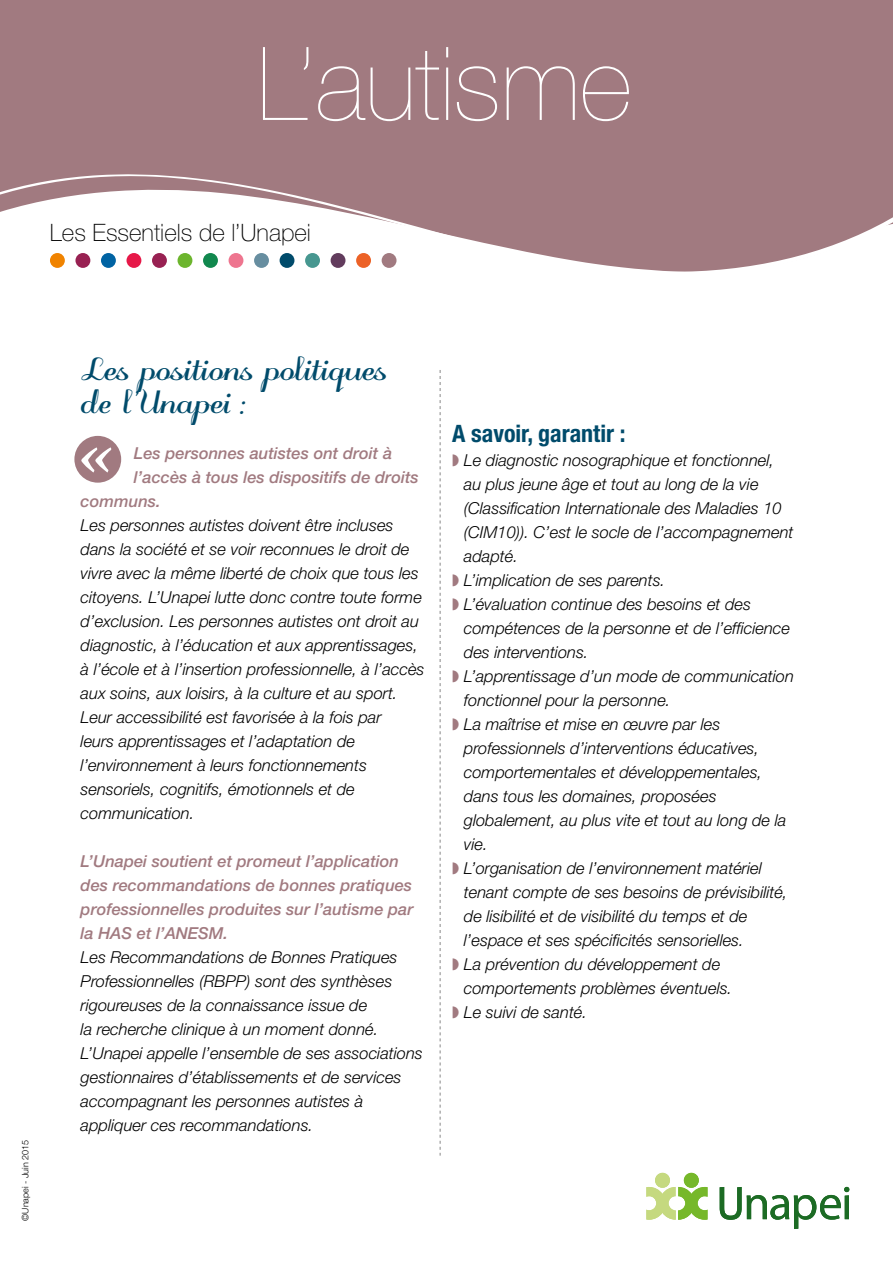
<style>
.page{position:relative;width:893px;height:1263px;background:#fff}
.page>*{position:absolute;margin:0;border:0;box-sizing:border-box;transform-origin:0 0}
.t1{font:700 112.2px "odstemplik";color:#fff}
.t2{font:200 102px "Helvetica Neue";color:#fff}
.t3{font:700 39px/33px "odstemplik";color:#004b6b}
.t4{font:100 24px "Helvetica Neue";color:#000}
.t5{font:700 condensed 24px "Helvetica Neue";color:#004b6b}
.t6{font:italic 300 16.5px/24px "Helvetica Neue";color:#000}
.t7{font:italic 500 16.5px/24px "Helvetica Neue";color:#a17a80}
.t8{font:300 9px "Helvetica Neue";color:#000}
.s1{color:#a17a80}
</style>
<div class="page">
<div style="left:655px;top:1173px;width:15px;height:15px;background:#c5d97f;border-radius:50%"></div>
<svg style="left:646px;top:1187px;width:61px;height:33px"></svg>
<div style="left:684px;top:1173px;width:15px;height:15px;background:#76b82a;border-radius:50%"></div>
<svg style="left:720px;top:1187px;width:129px;height:42px"></svg>
<div style="left:0;top:0;width:893px;height:273px;background:#a17a80"></div>
<svg style="left:28px;top:174px;width:214px;height:11px"></svg>
<svg style="left:0;top:185px;width:284px;height:8px"></svg>
<svg style="left:0;top:193px;width:298px;height:3px"></svg>
<svg style="left:0;top:196px;width:893px;height:183px"></svg>
<div style="left:50px;top:253px;width:15px;height:15px;background:#f08300;border-radius:50%"></div>
<div style="left:75px;top:253px;width:15px;height:15px;background:#982152;border-radius:50%"></div>
<div style="left:101px;top:253px;width:15px;height:15px;background:#0063a3;border-radius:50%"></div>
<div style="left:126px;top:253px;width:15px;height:15px;background:#e61848;border-radius:50%"></div>
<div style="left:152px;top:253px;width:15px;height:15px;background:#982152;border-radius:50%"></div>
<div style="left:178px;top:253px;width:14px;height:15px;background:#6cb52d;border-radius:50%"></div>
<div style="left:203px;top:253px;width:15px;height:15px;background:#11884e;border-radius:50%"></div>
<div style="left:229px;top:253px;width:14px;height:15px;background:#ee758f;border-radius:50%"></div>
<div style="left:254px;top:253px;width:15px;height:15px;background:#678ea0;border-radius:50%"></div>
<div style="left:280px;top:253px;width:14px;height:15px;background:#004b6b;border-radius:50%"></div>
<div style="left:305px;top:253px;width:15px;height:15px;background:#479790;border-radius:50%"></div>
<div style="left:331px;top:253px;width:14px;height:15px;background:#623c5d;border-radius:50%"></div>
<div style="left:356px;top:253px;width:15px;height:15px;background:#ec6227;border-radius:50%"></div>
<div style="left:382px;top:253px;width:14px;height:15px;background:#a17a80;border-radius:50%"></div>
<div style="left:74px;top:436px;width:47px;height:47px;background:#a17a80;border-radius:50%"></div>
<svg style="left:440px;top:370px;width:1px;height:785px"></svg>
<h2 class="t2" style="left:257px;top:25px;width:375px">L’autisme</h2>
<h3 class="t4" style="left:50px;top:219px;width:262px">Les Essentiels de l’Unapei</h3>
<p class="t8" style="left:20px;top:1221px;width:83px;rotate:-90deg">©Unapei - Juin 2015</p>
<h3 class="t3" style="left:81px;top:357px;width:308px">Les positions politiques de l’Unapei :</h3>
<p class="t7" style="left:134px;top:441px;width:260px">Les personnes autistes ont droit à</p>
<p class="t7" style="left:134px;top:465px;width:286px">l’accès à tous les dispositifs de droits</p>
<p class="t7" style="left:81px;top:489px;width:82px">communs.</p>
<p class="t6" style="left:81px;top:513px;width:345px">Les personnes autistes doivent être incluses dans la société et se voir reconnues le droit de vivre avec la même liberté de choix que tous les citoyens. L’Unapei lutte donc contre toute forme d’exclusion. Les personnes autistes ont droit au diagnostic, à l’éducation et aux apprentissages, à l’école et à l’insertion professionnelle, à l’accès aux soins, aux loisirs, à la culture et au sport.<br>Leur accessibilité est favorisée à la fois par<br>leurs apprentissages et l’adaptation de l’environnement à leurs fonctionnements sensoriels, cognitifs, émotionnels et de communication.</p>
<p class="t7" style="left:81px;top:849px;width:334px">L’Unapei soutient et promeut l’application des recommandations de bonnes pratiques professionnelles produites sur l’autisme par la HAS et l’ANESM.</p>
<p class="t6" style="left:81px;top:945px;width:344px">Les Recommandations de Bonnes Pratiques Professionnelles (RBPP) sont des synthèses rigoureuses de la connaissance issue de<br>la recherche clinique à un moment donné.<br>L’Unapei appelle l’ensemble de ses associations gestionnaires d’établissements et de services accompagnant les personnes autistes à appliquer ces recommandations.</p>
<h1 class="t1" style="left:76px;top:388px;width:42px">«</h1>
<h3 class="t5" style="left:452px;top:419px;width:175px">A savoir, garantir :</h3>
<p class="t6" style="left:452px;top:448px;width:324px"><span class="s1">◗</span> Le diagnostic nosographique et fonctionnel,</p>
<p class="t6" style="left:464px;top:472px;width:296px">au plus jeune âge et tout au long de la vie</p>
<p class="t6" style="left:464px;top:496px;width:319px">(Classification Internationale des Maladies 10</p>
<p class="t6" style="left:464px;top:520px;width:331px">(CIM10)). C’est le socle de l’accompagnement</p>
<p class="t6" style="left:464px;top:544px;width:56px">adapté.</p>
<p class="t6" style="left:452px;top:568px;width:215px"><span class="s1">◗</span> L’implication de ses parents.</p>
<p class="t6" style="left:452px;top:592px;width:300px"><span class="s1">◗</span> L’évaluation continue des besoins et des</p>
<p class="t6" style="left:464px;top:616px;width:328px">compétences de la personne et de l’efficience</p>
<p class="t6" style="left:464px;top:640px;width:126px">des interventions.</p>
<p class="t6" style="left:452px;top:664px;width:343px"><span class="s1">◗</span> L’apprentissage d’un mode de communication</p>
<p class="t6" style="left:464px;top:688px;width:208px">fonctionnel pour la personne.</p>
<p class="t6" style="left:452px;top:712px;width:270px"><span class="s1">◗</span> La maîtrise et mise en œuvre par les</p>
<p class="t6" style="left:464px;top:736px;width:297px">professionnels d’interventions éducatives,</p>
<p class="t6" style="left:464px;top:760px;width:300px">comportementales et développementales,</p>
<p class="t6" style="left:464px;top:784px;width:254px">dans tous les domaines, proposées</p>
<p class="t6" style="left:464px;top:808px;width:324px">globalement, au plus vite et tout au long de la</p>
<p class="t6" style="left:464px;top:832px;width:25px">vie.</p>
<p class="t6" style="left:452px;top:856px;width:311px"><span class="s1">◗</span> L’organisation de l’environnement matériel</p>
<p class="t6" style="left:464px;top:880px;width:325px">tenant compte de ses besoins de prévisibilité,</p>
<p class="t6" style="left:464px;top:904px;width:285px">de lisibilité et de visibilité du temps et de</p>
<p class="t6" style="left:464px;top:928px;width:281px">l’espace et ses spécificités sensorielles.</p>
<p class="t6" style="left:452px;top:952px;width:270px"><span class="s1">◗</span> La prévention du développement de</p>
<p class="t6" style="left:464px;top:976px;width:270px">comportements problèmes éventuels.</p>
<p class="t6" style="left:452px;top:1000px;width:136px"><span class="s1">◗</span> Le suivi de santé.</p>
</div>
